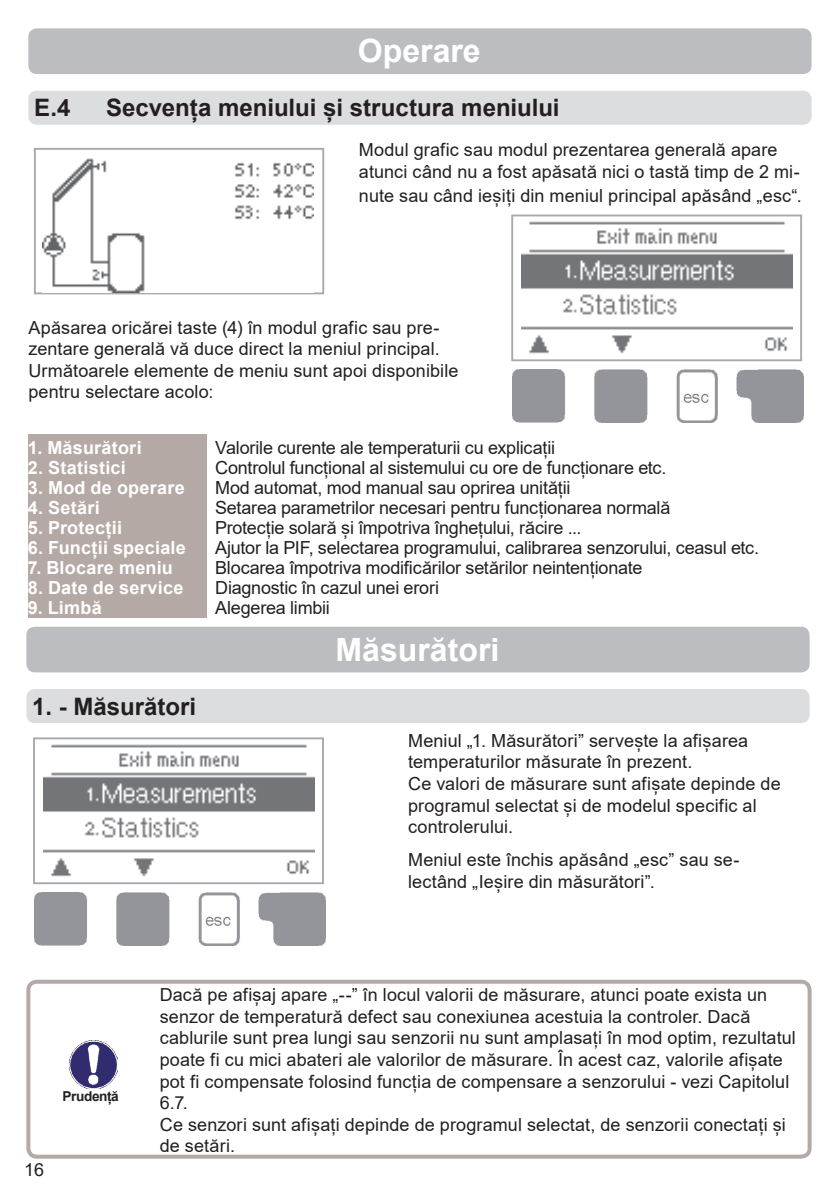
<style>
.page{position:relative;width:840px;height:1191px;background:#fff}
.page>*{position:absolute;margin:0;border:0;box-sizing:border-box;transform-origin:0 0}
.t1{font:700 32px "Arial";color:#fff}
.t2{font:700 24px "Arial";color:#231f20}
.t3{font:18px/21.6px "Arial";letter-spacing:.005em;color:#231f20}
.t4{font:18px/20px "Arial";letter-spacing:-.015em;color:#231f20}
.t5{font:700 18px "Arial";letter-spacing:.015em;color:#fff}
.t6{font:700 13.6px "Arial";letter-spacing:-.03em;color:#231f20}
</style>
<div class="page">
<div style="left:28px;top:91px;width:783px;height:34px;background:#dcdddf;border-radius:9px"></div>
<div style="left:28px;top:28px;width:783px;height:46px;background:#bcbdc0;border-radius:9px"></div>
<div style="left:26px;top:689px;width:783px;height:34px;background:#dcdddf;border-radius:9px"></div>
<div style="left:26px;top:626px;width:783px;height:46px;background:#bcbdc0;border-radius:9px"></div>
<div style="left:26px;top:979px;width:785px;height:179px;border:4px solid #b5a9a5;border-radius:9px"></div>
<div style="left:28px;top:434px;width:178px;height:184px;background:#b5a9a5"></div>
<div style="left:511px;top:214px;width:290px;height:147px;border:2px solid #a6a9ad"></div>
<img style="left:512px;top:369px;width:291px;height:53px">
<img style="left:521px;top:221px;width:271px;height:133px">
<div style="left:34px;top:148px;width:290px;height:146px;border:2px solid #a6a9ad"></div>
<img style="left:42px;top:158px;width:271px;height:134px">
<img style="left:70px;top:1041px;width:47px;height:47px">
<div style="left:33px;top:737px;width:291px;height:147px;border:2px solid #a6a9ad"></div>
<img style="left:35px;top:892px;width:290px;height:53px">
<img style="left:43px;top:744px;width:271px;height:133px">
<h1 class="t1" style="left:358px;top:28px;width:124px">Operare</h1>
<h2 class="t2" style="left:34px;top:91px;width:38px">E.4</h2>
<h2 class="t2" style="left:106px;top:91px;width:455px">Secvența meniului și structura meniului</h2>
<p class="t3" style="left:359px;top:139px;width:442px">Modul grafic sau modul prezentarea generală apare atunci când nu a fost apăsată nici o tastă timp de 2 mi-</p>
<p class="t3" style="left:359px;top:185px;width:444px">nute sau când ieșiți din meniul principal apăsând „esc“.</p>
<p class="t3" style="left:28px;top:316px;width:431px">Apăsarea oricărei taste (4) în modul grafic sau pre&shy;zentare generală vă duce direct la meniul principal.<br>Următoarele elemente de meniu sunt apoi disponibile pentru selectare acolo:</p>
<p class="t5" style="left:28px;top:435px;width:115px">1. Măsurători</p>
<p class="t5" style="left:28px;top:455px;width:99px">2. Statistici</p>
<p class="t5" style="left:28px;top:475px;width:158px">3. Mod de operare</p>
<p class="t5" style="left:28px;top:495px;width:73px">4. Setări</p>
<p class="t5" style="left:28px;top:515px;width:96px">5. Protecții</p>
<p class="t5" style="left:28px;top:535px;width:159px">6. Funcții speciale</p>
<p class="t5" style="left:28px;top:555px;width:146px">7. Blocare meniu</p>
<p class="t5" style="left:28px;top:575px;width:157px">8. Date de service</p>
<p class="t5" style="left:28px;top:595px;width:75px">9. Limbă</p>
<h2 class="t2" style="left:32px;top:689px;width:166px">1. - Măsurători</h2>
<p class="t4" style="left:215px;top:438px;width:545px">Valorile curente ale temperaturii cu explicații<br>Controlul funcțional al sistemului cu ore de funcționare etc.<br>Mod automat, mod manual sau oprirea unității<br>Setarea parametrilor necesari pentru funcționarea normală<br>Protecție solară și împotriva înghețului, răcire ...<br>Ajutor la PIF, selectarea programului, calibrarea senzorului, ceasul etc.<br>Blocarea împotriva modificărilor setărilor neintenționate<br>Diagnostic în cazul unei erori<br>Alegerea limbii</p>
<h1 class="t1" style="left:335px;top:626px;width:165px">Măsurători</h1>
<p class="t3" style="left:408px;top:729px;width:374px">Meniul „1. Măsurători” servește la afișarea temperaturilor măsurate în prezent.<br>Ce valori de măsurare sunt afișate depinde de programul selectat și de modelul specific al controlerului.</p>
<p class="t3" style="left:408px;top:849px;width:333px">Meniul este închis apăsând „esc” sau se&shy;lectând „Ieșire din măsurători”.</p>
<p class="t6" style="left:63px;top:1086px;width:58px">Prudență</p>
<p class="t3" style="left:24px;top:1158px;width:22px">16</p>
<p class="t3" style="left:160px;top:983px;width:637px">Dacă pe afișaj apare „--” în locul valorii de măsurare, atunci poate exista un senzor de temperatură defect sau conexiunea acestuia la controler. Dacă cablurile sunt prea lungi sau senzorii nu sunt amplasați în mod optim, rezultatul poate fi cu mici abateri ale valorilor de măsurare. În acest caz, valorile afișate pot fi compensate folosind funcția de compensare a senzorului - vezi Capitolul 6.7.<br>Ce senzori sunt afișați depinde de programul selectat, de senzorii conectați și de setări.</p>
</div>
